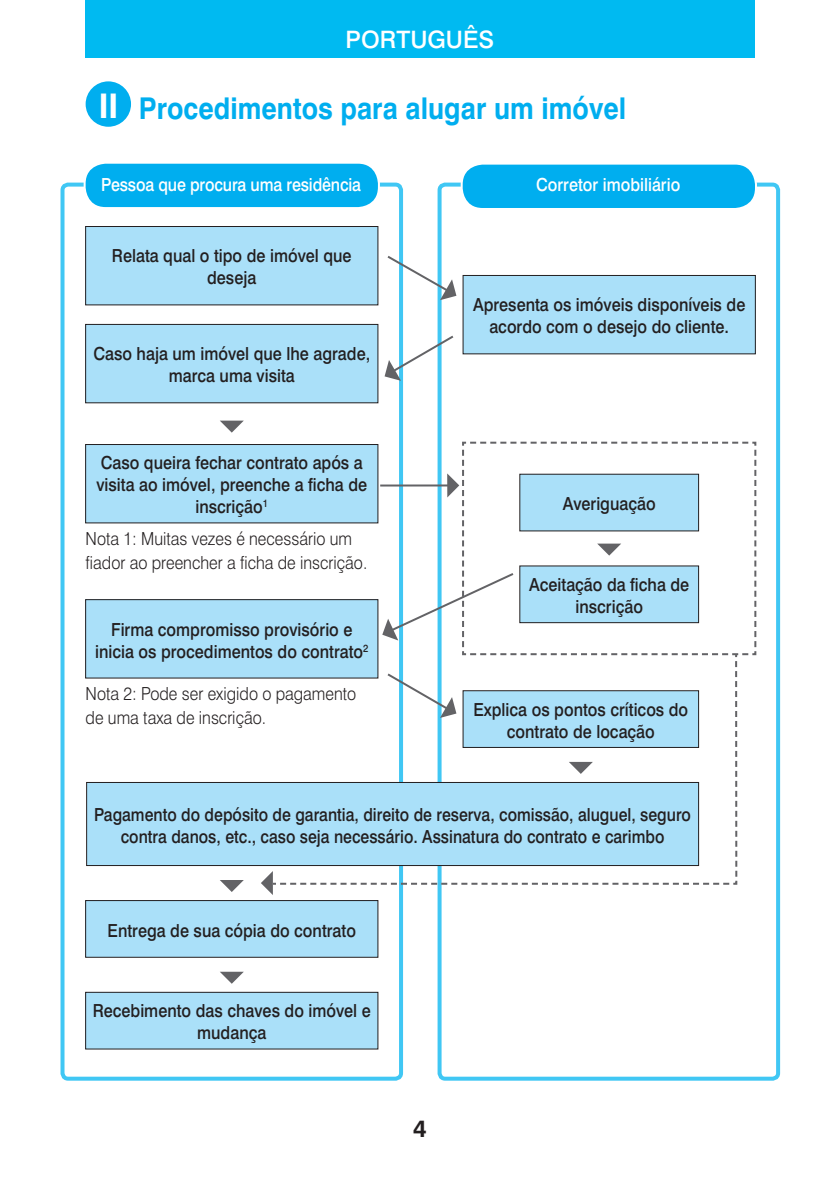
<style>
.page{position:relative;width:840px;height:1191px;background:#fff}
.page>*{position:absolute;margin:0;border:0;box-sizing:border-box;transform-origin:0 0}
.t1{font:700 30px "Swiss 721 BT";color:#00aeef;scale:.9 1}
.t2{font:500 24px "Swiss 721 BT";color:#fff}
.t3{font:700 24px "Swiss 721 BT";color:#231f20}
.t4{font:500 18px/22px "Swiss 721 BT";color:#231f20;text-align:center;scale:.9 1}
.t5{font:500 18px/22px "Swiss 721 BT";color:#231f20;text-align:center;scale:.88 1}
.t6{font:300 18px/24px "Swiss 721 BT";color:#231f20;scale:.9 1}
.t7{font:500 18px "Swiss 721 BT";letter-spacing:-.01em;color:#fff;scale:.89 1}
.t8{font:500 18px "Swiss 721 BT";letter-spacing:-.01em;color:#fff;scale:.9 1}
.s1{font-size:34px;color:#fff}
</style>
<div class="page">
<div style="left:85px;top:0;width:669px;height:57px;background:#00baf1"></div>
<div style="left:437px;top:183px;width:342px;height:897px;border:4px solid #40c7f4;border-radius:6px"></div>
<div style="left:60px;top:183px;width:343px;height:897px;border:4px solid #40c7f4;border-radius:6px"></div>
<svg style="left:220px;top:420px;width:24px;height:12px"></svg>
<svg style="left:387px;top:254px;width:69px;height:46px"></svg>
<svg style="left:384px;top:334px;width:70px;height:47px"></svg>
<hr style="left:380px;top:484px;width:69px;height:2px;background:#636366">
<div style="left:85px;top:163px;width:294px;height:45px;background:#00aeef;border-radius:21px"></div>
<div style="left:84px;top:162px;width:296px;height:47px;border:2px solid #fff;border-radius:21px"></div>
<div style="left:461px;top:164px;width:294px;height:45px;background:#00aeef;border-radius:21px"></div>
<div style="left:460px;top:163px;width:296px;height:47px;border:2px solid #fff;border-radius:21px"></div>
<div style="left:86px;top:324px;width:292px;height:79px;background:#aae0f9"></div>
<div style="left:85px;top:324px;width:293px;height:79px;border:1px solid #231f20"></div>
<div style="left:86px;top:226px;width:292px;height:79px;background:#aae0f9"></div>
<div style="left:85px;top:226px;width:293px;height:79px;border:1px solid #231f20"></div>
<div style="left:463px;top:275px;width:292px;height:79px;background:#aae0f9"></div>
<div style="left:462px;top:275px;width:293px;height:79px;border:1px solid #231f20"></div>
<div style="left:86px;top:444px;width:292px;height:79px;background:#aae0f9"></div>
<div style="left:85px;top:444px;width:293px;height:79px;border:1px solid #231f20"></div>
<div style="left:86px;top:599px;width:292px;height:79px;background:#aae0f9"></div>
<div style="left:85px;top:599px;width:293px;height:79px;border:1px solid #231f20"></div>
<div style="left:87px;top:782px;width:611px;height:83px;background:#aae0f9"></div>
<svg style="left:220px;top:880px;width:24px;height:12px"></svg>
<svg style="left:220px;top:971px;width:24px;height:12px"></svg>
<div style="left:86px;top:900px;width:292px;height:57px;background:#aae0f9"></div>
<div style="left:85px;top:900px;width:293px;height:57px;border:1px solid #231f20"></div>
<div style="left:86px;top:992px;width:292px;height:57px;background:#aae0f9"></div>
<div style="left:85px;top:991px;width:293px;height:58px;border:1px solid #231f20"></div>
<svg style="left:382px;top:442px;width:374px;height:213px"></svg>
<svg style="left:271px;top:652px;width:466px;height:233px"></svg>
<svg style="left:261px;top:871px;width:467px;height:24px"></svg>
<div style="left:86px;top:81px;width:45px;height:46px;background:#00aeef;border-radius:50%"></div>
<h2 class="t2" style="left:345px;top:24px;width:150px">PORTUGUÊS</h2>
<h1 class="t1" style="left:99px;top:90px;width:587px"><span class="s1">II</span> Procedimentos para alugar um imóvel</h1>
<p class="t7" style="left:101px;top:173px;width:293px">Pessoa que procura uma residência</p>
<p class="t8" style="left:535px;top:174px;width:162px">Corretor imobiliário</p>
<p class="t4" style="left:112px;top:245px;width:267px">Relata qual o tipo de imóvel que deseja</p>
<p class="t4" style="left:93px;top:343px;width:309px">Caso haja um imóvel que lhe agrade, marca uma visita</p>
<p class="t4" style="left:96px;top:452px;width:302px">Caso queira fechar contrato após a visita ao imóvel, preenche a ficha de inscrição<sup>1</sup></p>
<p class="t6" style="left:86px;top:526px;width:314px">Nota 1: Muitas vezes é necessário um fiador ao preencher a ficha de inscrição.</p>
<p class="t4" style="left:95px;top:618px;width:305px">Firma compromisso provisório e inicia os procedimentos do contrato<sup>2</sup></p>
<p class="t6" style="left:86px;top:681px;width:302px">Nota 2: Pode ser exigido o pagamento de uma taxa de inscrição.</p>
<p class="t4" style="left:473px;top:294px;width:304px">Apresenta os imóveis disponíveis de acordo com o desejo do cliente.</p>
<p class="t4" style="left:562px;top:493px;width:105px">Averiguação</p>
<p class="t4" style="left:529px;top:573px;width:179px">Aceitação da ficha de inscrição</p>
<p class="t4" style="left:473px;top:698px;width:240px">Explica os pontos críticos do contrato de locação</p>
<p class="t5" style="left:94px;top:803px;width:679px">Pagamento do depósito de garantia, direito de reserva, comissão, aluguel, seguro contra danos, etc., caso seja necessário. Assinatura do contrato e carimbo</p>
<p class="t4" style="left:107px;top:919px;width:277px">Entrega de sua cópia do contrato</p>
<p class="t4" style="left:93px;top:999px;width:310px">Recebimento das chaves do imóvel e mudança</p>
<h2 class="t3" style="left:413px;top:1114px;width:15px">4</h2>
</div>
